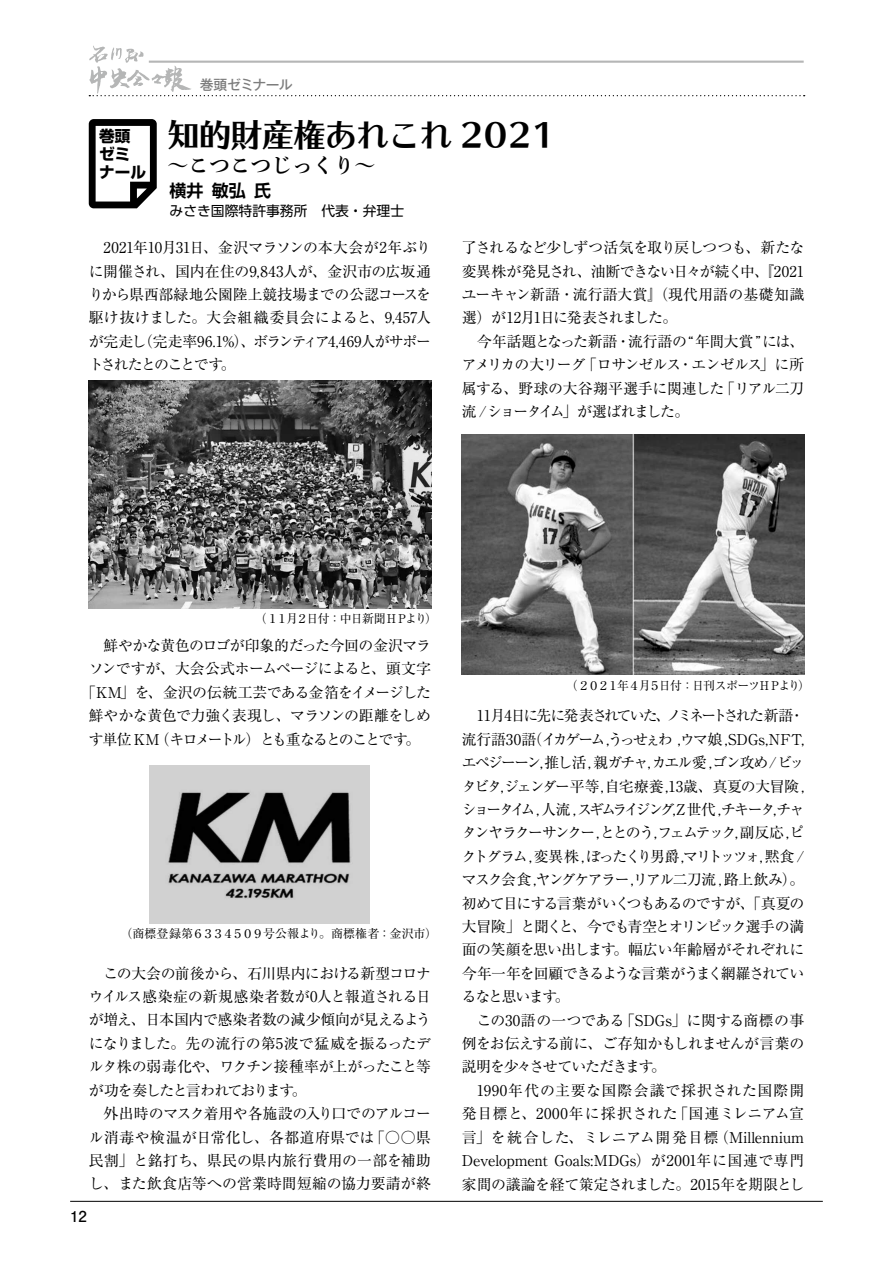
<style>
.page{position:relative;width:893px;height:1263px;background:#fff}
.page>*{position:absolute;margin:0;border:0;box-sizing:border-box;transform-origin:0 0}
.t1{font:31.95px "UD Typos 515 Std";letter-spacing:-.01em;color:#000}
.t2{font:21px "FOT DNP Shuei Min Pr 6 B";letter-spacing:-.01em;color:#000}
.t3{font:700 16.95px "UD Shin Go Pr 6 De";color:#000}
.t4{font:700 15.6px/18px "Shin Go Pr 6";color:#000}
.t5{font:700 15px "Futo Go B101 Pr 6";color:#000}
.t6{font:14.85px/23.4px "Ryumin Pr 6";letter-spacing:-.035em;color:#000;text-align:justify}
.t7{font:14.85px "Ryumin Pr 6";letter-spacing:-.12em;color:#000}
.t8{font:13.8px "UD Shin Go Pr 6";color:#000}
.t9{font:500 13.8px "Gothic MB101 Pro";letter-spacing:-.045em;color:#7d7d7d}
.t10{font:12px "Ryumin Pr 6";letter-spacing:-.13em;color:#000}
.t11{font:12px "Ryumin Pr 6";letter-spacing:-.015em;color:#000}
</style>
<div class="page">
<svg style="left:89px;top:46px;width:716px;height:50px"></svg>
<hr style="left:149px;top:61px;width:655px;height:2px;background:#b5b6b6">
<hr style="left:70px;top:1201px;width:753px;height:1px;background:#000">
<svg style="left:89px;top:119px;width:68px;height:89px"></svg>
<img style="left:89px;top:381px;width:342px;height:227px">
<img style="left:150px;top:766px;width:220px;height:157px">
<img style="left:462px;top:435px;width:342px;height:240px">
<p class="t4" style="left:99px;top:127px;width:48px">巻頭ゼミナール</p>
<p class="t9" style="left:200px;top:73px;width:94px">巻頭ゼミナール</p>
<h1 class="t1" style="left:167px;top:108px;width:390px">知的財産権あれこれ 2021</h1>
<h2 class="t2" style="left:167px;top:154px;width:210px">～こつこつじっくり～</h2>
<p class="t3" style="left:170px;top:177px;width:103px">横井 敏弘 氏</p>
<p class="t8" style="left:170px;top:199px;width:236px">みさき国際特許事務所　代表・弁理士</p>
<p class="t6" style="left:89px;top:235px;width:344px;text-indent:15px">2021年10月31日、金沢マラソンの本大会が2年ぶりに開催され、国内在住の9,843人が、金沢市の広坂通りから県西部緑地公園陸上競技場までの公認コースを駆け抜けました。大会組織委員会によると、9,457人が完走し（完走率96.1%）、ボランティア4,469人がサポートされたとのことです。</p>
<p class="t6" style="left:462px;top:235px;width:344px">了されるなど少しずつ活気を取り戻しつつも、新たな変異株が発見され、油断できない日々が続く中、『2021ユーキャン新語・流行語大賞』（現代用語の基礎知識選）が12月1日に発表されました。</p>
<p class="t6" style="left:462px;top:329px;width:344px;text-indent:15px">今年話題となった新語・流行語の“年間大賞”には、アメリカの大リーグ「ロサンゼルス・エンゼルス」に所属する、野球の大谷翔平選手に関連した「リアル二刀流 /ショータイム」が選ばれました。</p>
<p class="t10" style="left:255px;top:609px;width:184px">（１１月２日付：中日新聞ＨＰより）</p>
<p class="t6" style="left:104px;top:633px;width:329px">鮮やかな黄色のロゴが印象的だった今回の金沢マラ</p>
<p class="t6" style="left:89px;top:656px;width:344px">ソンですが、大会公式ホームページによると、頭文字</p>
<p class="t6" style="left:81px;top:680px;width:351px">「KM」を、金沢の伝統工芸である金箔をイメージした</p>
<p class="t6" style="left:89px;top:703px;width:344px">鮮やかな黄色で力強く表現し、マラソンの距離をしめ</p>
<p class="t7" style="left:89px;top:727px;width:333px">す単位 KM（キロメートル）とも重なるとのことです。</p>
<p class="t11" style="left:121px;top:924px;width:318px">（商標登録第６３３４５０９号公報より。商標権者：金沢市）</p>
<p class="t6" style="left:89px;top:960px;width:344px;text-indent:15px">この大会の前後から、石川県内における新型コロナウイルス感染症の新規感染者数が0人と報道される日が増え、日本国内で感染者数の減少傾向が見えるようになりました。先の流行の第5波で猛威を振るったデルタ株の弱毒化や、ワクチン接種率が上がったこと等が功を奏したと言われております。</p>
<p class="t6" style="left:89px;top:1101px;width:344px;text-indent:15px">外出時のマスク着用や各施設の入り口でのアルコール消毒や検温が日常化し、各都道府県では「○○県民割」と銘打ち、県民の県内旅行費用の一部を補助し、また飲食店等への営業時間短縮の協力要請が終</p>
<p class="t5" style="left:70px;top:1204px;width:18px">12</p>
<p class="t10" style="left:566px;top:676px;width:246px">（２０２１年４月５日付：日刊スポーツＨＰより）</p>
<p class="t6" style="left:462px;top:703px;width:344px;text-indent:15px">11月4日に先に発表されていた、ノミネートされた新語・流行語30語（イカゲーム,うっせぇわ ,ウマ娘 ,SDGs,NFT,エペジーーン, 推し活 , 親ガチャ,カエル愛 ,ゴン攻め/ビッタビタ,ジェンダー平等,自宅療養 ,13歳、真夏の大冒険 ,ショータイム , 人流 , スギムライジング,Z世代 ,チキータ,チャタンヤラクーサンクー,ととのう,フェムテック,副反応,ピクトグラム ,変異株 , ぼったくり男爵,マリトッツォ,黙食/マスク会食 ,ヤングケアラー,リアル二刀流 , 路上飲み）。初めて目にする言葉がいくつもあるのですが、「真夏の大冒険」と聞くと、今でも青空とオリンピック選手の満面の笑顔を思い出します。幅広い年齢層がそれぞれに今年一年を回顧できるような言葉がうまく網羅されているなと思います。</p>
<p class="t6" style="left:462px;top:1007px;width:344px;text-indent:15px">この30語の一つである「SDGs」に関する商標の事例をお伝えする前に、ご存知かもしれませんが言葉の説明を少々させていただきます。</p>
<p class="t6" style="left:462px;top:1078px;width:344px;text-indent:15px">1990年代の主要な国際会議で採択された国際開発目標と、2000年に採択された「国連ミレニアム宣言」を統合した、ミレニアム開発目標（Millennium Development Goals:MDGs）が2001年に国連で専門家間の議論を経て策定されました。2015年を期限とし</p>
</div>
